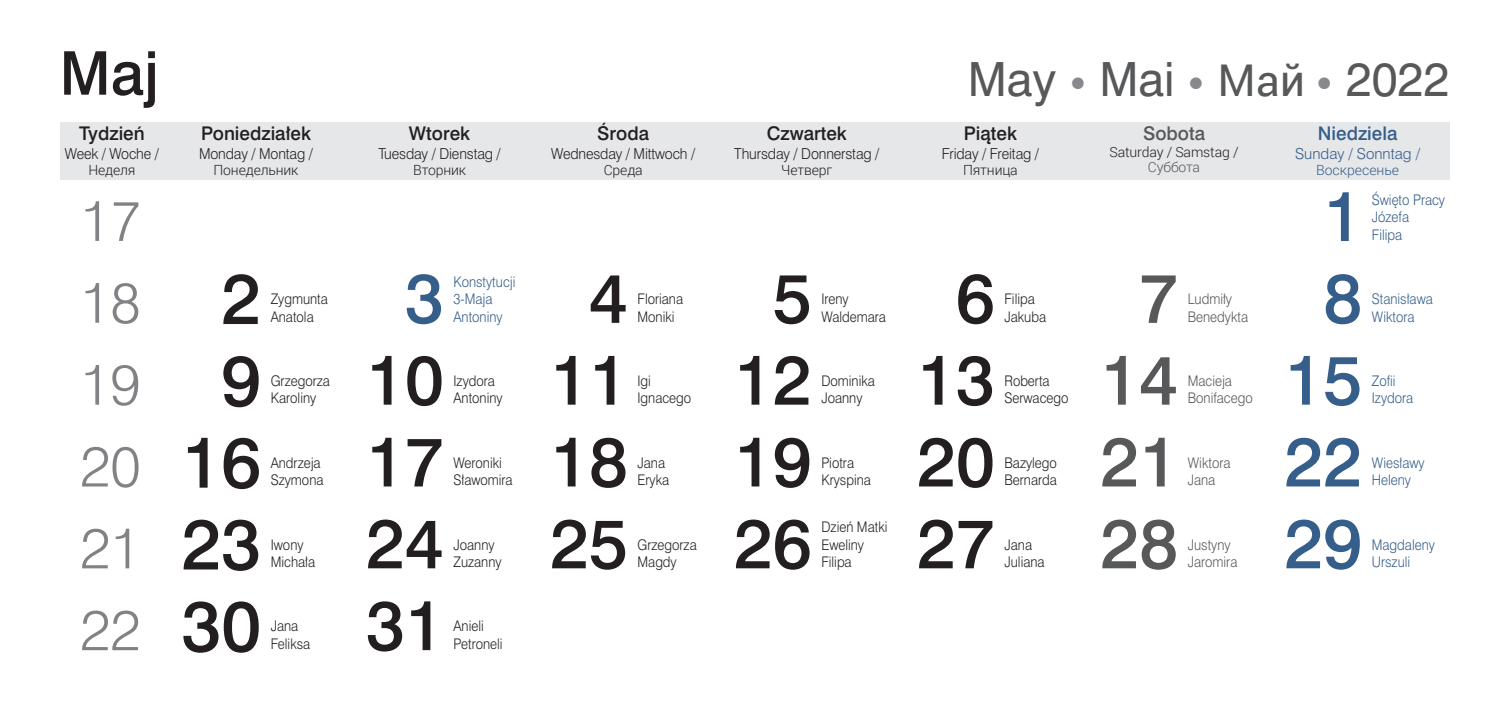
<style>
.page{position:relative;width:1509px;height:715px;background:#fff}
.page>*{position:absolute;margin:0;border:0;box-sizing:border-box;transform-origin:0 0}
.t1{font:66.15px "Swis 721 Md PL";color:#231f20}
.t2{font:64.75px "Swis 721 Md PL";color:#231f20}
.t3{font:64.75px "Swis 721 Md PL";color:#355e8a}
.t4{font:64.75px "Swis 721 Md PL";color:#57585a}
.t5{font:56px "Swis 721 Md PL";color:#231f20}
.t6{font:52.68px/81.7px "Swis 721 Lt PL";color:#808285;text-align:justify}
.t7{font:43.75px "Swis 721 PL";color:#57585a}
.t8{font:17.5px "Swis 721 Md PL";color:#231f20}
.t9{font:17.5px "Swis 721 Md PL";color:#355e8a}
.t10{font:17.5px "Swis 721 Md PL";color:#57585a}
.t11{font:14px "Swis 721 Lt PL";letter-spacing:-.01em;color:#231f20;scale:.94 1}
.t12{font:300 14px "Roboto";letter-spacing:-.01em;color:#231f20}
.t13{font:14px "Swis 721 Lt PL";color:#355e8a}
.t14{font:300 14px "Roboto";color:#355e8a}
.t15{font:300 14px "Roboto";letter-spacing:-.01em;color:#57585a}
.t16{font:13.65px/17.5px "Swis 721 Lt PL";color:#231f20;scale:.9 1}
.t17{font:13.65px/17.5px "Swis 721 Lt PL";color:#355e8a;scale:.9 1}
.t18{font:13.65px/17.5px "Swis 721 Lt PL";color:#57585a;scale:.9 1}
.s1{font-family:"Museo Sans 100";color:#87898c}
.s2{font-family:"Roboto"}
</style>
<div class="page">
<div style="left:60px;top:122px;width:1389px;height:58px;background:#e6e7e9"></div>
<h3 class="t5" style="left:60px;top:37px;width:101px">Maj</h3>
<h3 class="t7" style="left:967px;top:50px;width:483px">May <span class="s1">•</span> Mai <span class="s1">•</span> <span class="s2">Май</span> <span class="s1">•</span> 2022</h3>
<p class="t8" style="left:79px;top:122px;width:67px">Tydzień</p>
<p class="t11" style="left:65px;top:145px;width:102px">Week / Woche /</p>
<p class="t12" style="left:88px;top:160px;width:49px">Неделя</p>
<h3 class="t6" style="left:80px;top:179px;width:62px">17</h3>
<h3 class="t6" style="left:80px;top:261px;width:62px">18</h3>
<h3 class="t6" style="left:80px;top:343px;width:62px">19<br>20<br>21<br>22</h3>
<p class="t8" style="left:201px;top:122px;width:112px">Poniedziałek</p>
<p class="t11" style="left:199px;top:145px;width:123px">Monday / Montag /</p>
<p class="t12" style="left:213px;top:160px;width:86px">Понедельник</p>
<h1 class="t1" style="left:221px;top:255px;width:41px">2</h1>
<p class="t16" style="left:271px;top:290px;width:65px">Zygmunta<br>Anatola</p>
<h1 class="t1" style="left:221px;top:337px;width:41px">9</h1>
<p class="t16" style="left:271px;top:371px;width:67px">Grzegorza<br>Karoliny</p>
<h1 class="t1" style="left:182px;top:419px;width:81px">16</h1>
<p class="t16" style="left:271px;top:453px;width:60px">Andrzeja<br>Szymona</p>
<h1 class="t1" style="left:182px;top:500px;width:81px">23</h1>
<p class="t16" style="left:271px;top:535px;width:51px">Iwony<br>Michała</p>
<h1 class="t1" style="left:182px;top:582px;width:81px">30</h1>
<p class="t16" style="left:271px;top:617px;width:45px">Jana<br>Feliksa</p>
<p class="t8" style="left:409px;top:122px;width:63px">Wtorek</p>
<p class="t11" style="left:378px;top:145px;width:131px">Tuesday / Dienstag /</p>
<p class="t12" style="left:413px;top:160px;width:54px">Вторник</p>
<p class="t8" style="left:597px;top:122px;width:53px">Środa</p>
<p class="t11" style="left:551px;top:145px;width:155px">Wednesday / Mittwoch /</p>
<p class="t12" style="left:603px;top:160px;width:40px">Среда</p>
<h2 class="t3" style="left:405px;top:255px;width:40px">3</h2>
<p class="t17" style="left:453px;top:272px;width:70px">Konstytucji<br>3-Maja<br>Antoniny</p>
<h2 class="t2" style="left:366px;top:337px;width:79px">10</h2>
<p class="t16" style="left:453px;top:371px;width:56px">Izydora<br>Antoniny</p>
<h2 class="t2" style="left:589px;top:255px;width:40px">4</h2>
<p class="t16" style="left:637px;top:290px;width:52px">Floriana<br>Moniki</p>
<h2 class="t2" style="left:550px;top:337px;width:79px">11</h2>
<p class="t16" style="left:637px;top:371px;width:61px">Igi<br>Ignacego</p>
<h2 class="t2" style="left:366px;top:419px;width:79px">17</h2>
<p class="t16" style="left:453px;top:453px;width:67px">Weroniki<br>Sławomira</p>
<h2 class="t2" style="left:550px;top:419px;width:79px">18</h2>
<p class="t16" style="left:637px;top:453px;width:37px">Jana<br>Eryka</p>
<h2 class="t2" style="left:366px;top:501px;width:79px">24</h2>
<p class="t16" style="left:453px;top:535px;width:55px">Joanny<br>Zuzanny</p>
<h2 class="t2" style="left:550px;top:501px;width:79px">25</h2>
<p class="t16" style="left:637px;top:535px;width:67px">Grzegorza<br>Magdy</p>
<h2 class="t2" style="left:366px;top:582px;width:79px">31</h2>
<p class="t16" style="left:453px;top:617px;width:56px">Anieli<br>Petroneli</p>
<p class="t8" style="left:766px;top:122px;width:82px">Czwartek</p>
<p class="t11" style="left:734px;top:145px;width:156px">Thursday / Donnerstag /</p>
<p class="t12" style="left:781px;top:160px;width:53px">Четверг</p>
<p class="t8" style="left:963px;top:122px;width:55px">Piątek</p>
<p class="t11" style="left:941px;top:145px;width:105px">Friday / Freitag /</p>
<p class="t12" style="left:962px;top:160px;width:56px">Пятница</p>
<h2 class="t2" style="left:772px;top:255px;width:40px">5</h2>
<p class="t16" style="left:821px;top:290px;width:73px">Ireny<br>Waldemara</p>
<h2 class="t2" style="left:734px;top:337px;width:79px">12</h2>
<p class="t16" style="left:821px;top:371px;width:61px">Dominika<br>Joanny</p>
<h2 class="t2" style="left:734px;top:419px;width:79px">19</h2>
<p class="t16" style="left:821px;top:453px;width:57px">Piotra<br>Kryspina</p>
<h2 class="t2" style="left:734px;top:501px;width:79px">26</h2>
<p class="t16" style="left:821px;top:517px;width:75px">Dzień Matki<br>Eweliny<br>Filipa</p>
<h2 class="t2" style="left:955px;top:255px;width:40px">6</h2>
<p class="t16" style="left:1004px;top:290px;width:48px">Filipa<br>Jakuba</p>
<h2 class="t2" style="left:917px;top:337px;width:79px">13</h2>
<h2 class="t2" style="left:917px;top:419px;width:79px">20</h2>
<p class="t16" style="left:1004px;top:371px;width:73px">Roberta<br>Serwacego</p>
<p class="t16" style="left:1004px;top:453px;width:60px">Bazylego<br>Bernarda</p>
<h2 class="t2" style="left:917px;top:501px;width:79px">27</h2>
<p class="t16" style="left:1004px;top:535px;width:46px">Jana<br>Juliana</p>
<p class="t10" style="left:1142px;top:122px;width:63px">Sobota</p>
<p class="t12" style="left:1109px;top:142px;width:131px">Saturday / Samstag /</p>
<p class="t15" style="left:1147px;top:158px;width:54px">Суббота</p>
<h2 class="t4" style="left:1139px;top:255px;width:40px">7</h2>
<h2 class="t4" style="left:1100px;top:337px;width:79px">14</h2>
<p class="t18" style="left:1187px;top:290px;width:68px">Ludmiły<br>Benedykta</p>
<p class="t18" style="left:1187px;top:371px;width:74px">Macieja<br>Bonifacego</p>
<h2 class="t4" style="left:1100px;top:419px;width:79px">21</h2>
<p class="t18" style="left:1187px;top:453px;width:49px">Wiktora<br>Jana</p>
<h2 class="t4" style="left:1100px;top:501px;width:79px">28</h2>
<p class="t18" style="left:1187px;top:535px;width:57px">Justyny<br>Jaromira</p>
<p class="t9" style="left:1317px;top:122px;width:81px">Niedziela</p>
<p class="t13" style="left:1294px;top:145px;width:126px">Sunday / Sonntag /</p>
<p class="t14" style="left:1315px;top:160px;width:85px">Воскресенье</p>
<h2 class="t3" style="left:1323px;top:174px;width:40px">1</h2>
<p class="t17" style="left:1371px;top:190px;width:83px">Święto Pracy<br>Józefa<br>Filipa</p>
<h2 class="t3" style="left:1323px;top:255px;width:40px">8</h2>
<p class="t17" style="left:1371px;top:290px;width:69px">Stanisława<br>Wiktora</p>
<h2 class="t3" style="left:1284px;top:337px;width:79px">15</h2>
<p class="t17" style="left:1371px;top:371px;width:48px">Zofii<br>Izydora</p>
<h2 class="t3" style="left:1284px;top:419px;width:79px">22</h2>
<p class="t17" style="left:1371px;top:453px;width:60px">Wiesławy<br>Heleny</p>
<h2 class="t3" style="left:1284px;top:501px;width:79px">29</h2>
<p class="t17" style="left:1371px;top:535px;width:72px">Magdaleny</p>
<p class="t17" style="left:1371px;top:552px;width:44px">Urszuli</p>
</div>
